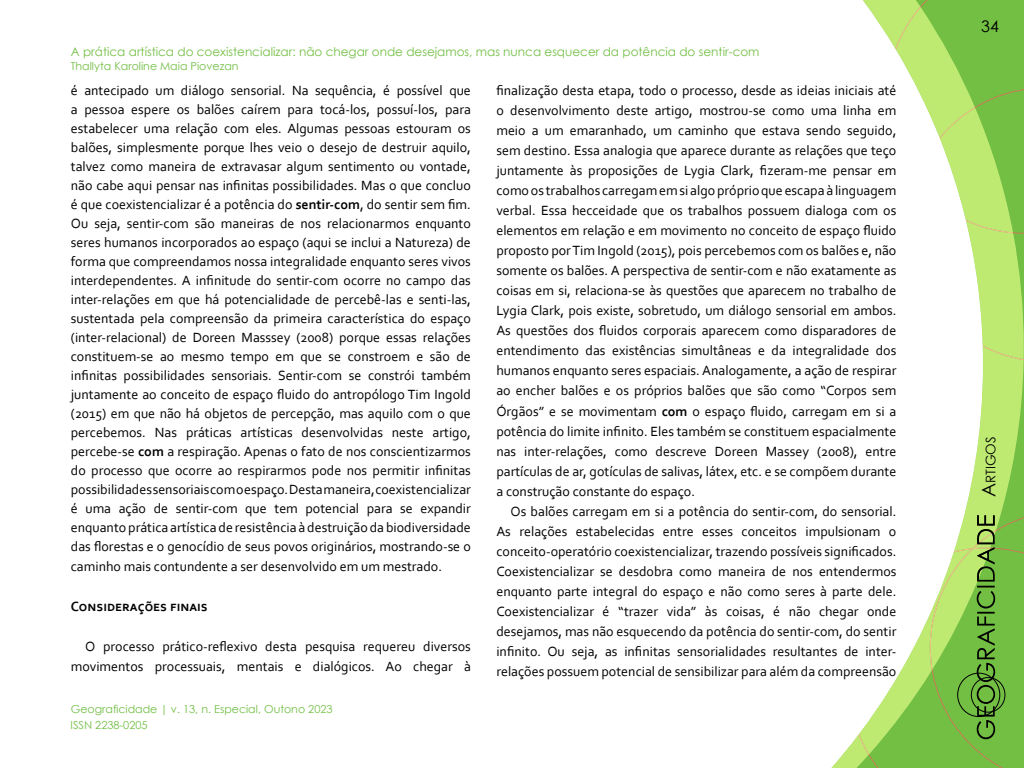
<style>
.page{position:relative;width:1024px;height:768px;background:#fff}
.page>*{position:absolute;margin:0;border:0;box-sizing:border-box;transform-origin:0 0}
.t1{font:16px "Century Gothic";color:#000}
.t2{font:14px/20px "Corbel";color:#000;text-align:justify}
.t3{font:700 14px "Corbel";color:#000}
.t4{font:13.3px "Century Gothic";color:#000}
.t5{font:12px "Century Gothic";color:#72bf44}
.t6{font:11px "Century Gothic";color:#72bf44}
.s1{font-weight:700}
.s2{font-size:19px}
</style>
<div class="page">
<svg style="left:983px;top:0;width:41px;height:510px;background:#addf67"></svg>
<svg style="left:983px;top:7px;width:41px;height:353px;background:#95d158"></svg>
<svg style="left:831px;top:0;width:152px;height:768px"></svg>
<svg style="left:858px;top:510px;width:166px;height:258px"></svg>
<p class="t5" style="left:71px;top:44px;width:690px">A prática artística do coexistencializar: não chegar onde desejamos, mas nunca esquecer da potência do sentir-com</p>
<p class="t6" style="left:71px;top:58px;width:169px">Thallyta Karoline Maia Piovezan</p>
<p class="t2" style="left:71px;top:81px;width:402px;line-height:19px">é antecipado um diálogo sensorial. Na sequência, é possível que a pessoa espere os balões caírem para tocá-los, possuí-los, para estabelecer uma relação com eles. Algumas pessoas estouram os balões, simplesmente porque lhes veio o desejo de destruir aquilo, talvez como maneira de extravasar algum sentimento ou vontade, não cabe aqui pensar nas infinitas possibilidades. Mas o que concluo é que coexistencializar é a potência do <span class="s1">sentir-com</span>, do sentir sem fim.<br>Ou seja, sentir-com são maneiras de nos relacionarmos enquanto seres humanos incorporados ao espaço (aqui se inclui a Natureza) de forma que compreendamos nossa integralidade enquanto seres vivos interdependentes. A infinitude do sentir-com ocorre no campo das inter-relações em que há potencialidade de percebê-las e senti-las, sustentada pela compreensão da primeira característica do espaço (inter-relacional) de Doreen Masssey (2008) porque essas relações constituem-se ao mesmo tempo em que se constroem e são de infinitas possibilidades sensoriais. Sentir-com se constrói também juntamente ao conceito de espaço fluido do antropólogo Tim Ingold (2015) em que não há objetos de percepção, mas aquilo com o que percebemos. Nas práticas artísticas desenvolvidas neste artigo, percebe-se <span class="s1">com</span> a respiração. Apenas o fato de nos conscientizarmos do processo que ocorre ao respirarmos pode nos permitir infinitas possibilidades sensoriais com o espaço. Desta maneira, coexistencializar é uma ação de sentir-com que tem potencial para se expandir enquanto prática artística de resistência à destruição da biodiversidade das florestas e o genocídio de seus povos originários, mostrando-se o caminho mais contundente a ser desenvolvido em um mestrado.</p>
<p class="t3" style="left:71px;top:598px;width:138px">CONSIDERAÇÕES FINAIS</p>
<p class="t2" style="left:71px;top:636px;width:402px;text-align:right">O proces so prático-reflexivo desta pesquisa requereu diversos movimentos processuais, mentais e dialógicos. Ao chegar à</p>
<p class="t6" style="left:71px;top:701px;width:263px">Geograficidade | v. 13, n. Especial, Outono 2023</p>
<p class="t6" style="left:71px;top:717px;width:79px">ISSN 2238-0205</p>
<p class="t2" style="left:496px;top:80px;width:402px">finalização desta etapa, todo o processo, desde as ideias iniciais até o desenvolvimento deste artigo, mostrou-se como uma linha em meio a um emaranhado, um caminho que estava sendo seguido, sem destino. Essa analogia que aparece durante as relações que teço juntamente às proposições de Lygia Clark, fizeram-me pensar em como os trabalhos carregam em si algo próprio que escapa à linguagem verbal. Essa hecceidade que os trabalhos possuem dialoga com os elementos em relação e em movimento no conceito de espaço fluido proposto por Tim Ingold (2015), pois percebemos com os balões e, não somente os balões. A perspectiva de sentir-com e não exatamente as coisas em si, relaciona-se às questões que aparecem no trabalho de Lygia Clark, pois existe, sobretudo, um diálogo sensorial em ambos.<br>As questões dos fluidos corporais aparecem como disparadores de entendimento das existências simultâneas e da integralidade dos humanos enquanto seres espaciais. Analogamente, a ação de respirar ao encher balões e os próprios balões que são como “Corpos sem Órgãos” e se movimentam <span class="s1">com</span> o espaço fluido, carregam em si a potência do limite infinito. Eles também se constituem espacialmente nas inter-relações, como descreve Doreen Massey (2008), entre partículas de ar, gotículas de salivas, látex, etc. e se compõem durante a construção constante do espaço.</p>
<p class="t2" style="left:496px;top:501px;width:402px;text-indent:14px">Os balões carregam em si a potência do sentir-com, do sensorial.<br>As relações estabelecidas entre esses conceitos impulsionam o conceito-operatório coexistencializar, trazendo possíveis significados.<br>Coexistencializar se desdobra como maneira de nos entendermos enquanto parte integral do espaço e não como seres à parte dele.<br>Coexistencializar é “trazer vida” às coisas, é não chegar onde desejamos, mas não esquecendo da potência do sentir-com, do sentir infinito. Ou seja, as infinitas sensorialidades resultantes de inter&shy;relações possuem potencial de sensibilizar para além da compreensão</p>
<p class="t1" style="left:981px;top:15px;width:19px">34</p>
<p class="t4" style="left:981px;top:497px;width:62px;rotate:-90deg"><span class="s2">A</span>RTIGOS</p>
</div>
